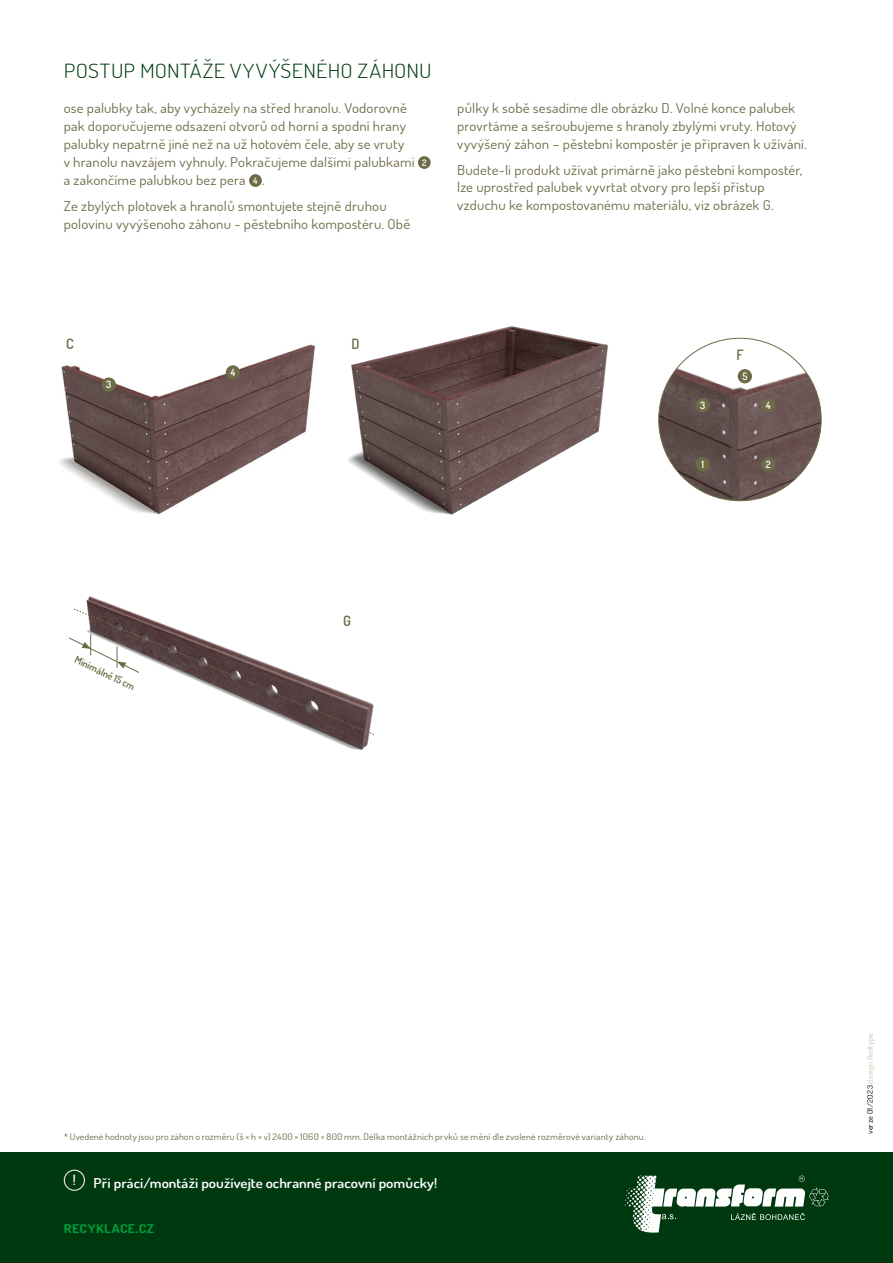
<style>
.page{position:relative;width:893px;height:1263px;background:#fff}
.page>*{position:absolute;margin:0;border:0;box-sizing:border-box;transform-origin:0 0}
.t1{font:300 19.5px "Dosis";letter-spacing:.015em;color:#00390f;scale:1.15 1}
.t2{font:600 14.1px "Dosis";color:#6e6b47}
.t3{font:13.5px/18px "Dosis";letter-spacing:.01em;color:#6e6b47;scale:1.1 1}
.t4{font:600 13.5px "Dosis";color:#fff;scale:1.1 1}
.t5{font:700 12px "Dosis";letter-spacing:.03em;color:#009e3d;scale:1.15 1}
.t6{font:600 10.05px "Dosis";color:#6e6b47}
.t7{font:600 10.05px "Dosis";color:#fff}
.t8{font:9px "Dosis";letter-spacing:.015em;color:#6e6b47;scale:1.1 1}
.t9{font:7.5px "Dosis";letter-spacing:.03em;color:#c6c3ab;scale:1.1 1}
.s1{font-weight:600;font-size:9px;color:#fff}
.s2{color:#000}
</style>
<div class="page">
<div style="left:0;top:1152px;width:893px;height:111px;background:#00390f"></div>
<svg style="left:625px;top:1175px;width:204px;height:57px"></svg>
<img style="left:74px;top:596px;width:296px;height:154px">
<div style="left:418px;top:156px;width:13px;height:13px;background:#6e6b47;border-radius:50%"></div>
<div style="left:249px;top:174px;width:13px;height:13px;background:#6e6b47;border-radius:50%"></div>
<div style="left:64px;top:1169px;width:21px;height:22px;border:1px solid #edebe2;border-radius:50%"></div>
<svg style="left:69px;top:609px;width:305px;height:126px"></svg>
<img style="left:659px;top:338px;width:162px;height:163px;border-radius:81px">
<div style="left:696px;top:398px;width:14px;height:14px;background:#6e6b47;border-radius:50%"></div>
<div style="left:761px;top:398px;width:14px;height:14px;background:#6e6b47;border-radius:50%"></div>
<div style="left:738px;top:369px;width:14px;height:14px;background:#6e6b47;border-radius:50%"></div>
<img style="left:60px;top:344px;width:256px;height:171px">
<img style="left:348px;top:326px;width:261px;height:189px">
<div style="left:102px;top:377px;width:14px;height:15px;background:#6e6b47;border-radius:50%"></div>
<div style="left:226px;top:365px;width:14px;height:15px;background:#6e6b47;border-radius:50%"></div>
<div style="left:696px;top:457px;width:14px;height:14px;background:#6e6b47;border-radius:50%"></div>
<div style="left:761px;top:457px;width:14px;height:14px;background:#6e6b47;border-radius:50%"></div>
<h1 class="t1" style="left:64px;top:58px;width:321px">POSTUP MONTÁŽE VYVÝŠENÉHO ZÁHONU</h1>
<p class="t3" style="left:64px;top:99px;width:331px">ose palubky tak, aby vycházely na střed hranolu. Vodorovně pak doporučujeme odsazení otvorů od horní a spodní hrany palubky nepatrně jiné než na už hotovém čele, aby se vruty<br>v hranolu navzájem vyhnuly. Pokračujeme dalšími palubkami <span class="s1">2 </span>a zakončíme palubkou bez pera <span class="s1">4</span> .</p>
<p class="t3" style="left:64px;top:197px;width:317px">Ze zbylých plotovek a hranolů smontujete stejně druhou polovinu vyvýšenoho záhonu - pěstebního kompostéru. Obě</p>
<p class="t3" style="left:457px;top:99px;width:320px">půlky k sobě sesadíme dle obrázku D. Volné konce palubek provrtáme a sešroubujeme s hranoly zbylými vruty. Hotový vyvýšený záhon – pěstební kompostér je připraven k užívání.</p>
<p class="t3" style="left:457px;top:160px;width:315px">Budete-li produkt užívat primárně jako pěstební kompostér, lze uprostřed palubek vyvrtat otvory pro lepší přístup vzduchu ke kompostovanému materiálu, viz obrázek G.</p>
<p class="t2" style="left:66px;top:335px;width:9px">C</p>
<p class="t2" style="left:352px;top:335px;width:10px">D</p>
<p class="t7" style="left:106px;top:378px;width:7px">3</p>
<p class="t7" style="left:230px;top:366px;width:6px">4</p>
<p class="t2" style="left:736px;top:346px;width:9px">F</p>
<p class="t7" style="left:742px;top:370px;width:7px">5</p>
<p class="t7" style="left:700px;top:399px;width:7px">3</p>
<p class="t7" style="left:766px;top:399px;width:6px">4</p>
<p class="t7" style="left:701px;top:458px;width:4px">1</p>
<p class="t7" style="left:766px;top:458px;width:6px">2</p>
<p class="t6" style="left:78px;top:653px;width:67px;rotate:26deg">Minimálně 15 cm</p>
<p class="t2" style="left:343px;top:611px;width:9px">G</p>
<p class="t8" style="left:64px;top:1131px;width:530px">* Uvedené hodnoty jsou pro záhon o rozměru (š × h × v) 2400 × 1060 × 800 mm. Délka montážních prvků se mění dle zvolené rozměrové varianty záhonu.</p>
<p class="t4" style="left:73px;top:1174px;width:333px"><sup>!</sup> Při práci/montáži používejte ochranné pracovní pomůcky!</p>
<p class="t5" style="left:64px;top:1220px;width:80px">RECYKLACE.CZ</p>
<p class="t9" style="left:865px;top:1134px;width:93px;rotate:-90deg"><span class="s2">verze 01/2023</span> design Redtype</p>
</div>
